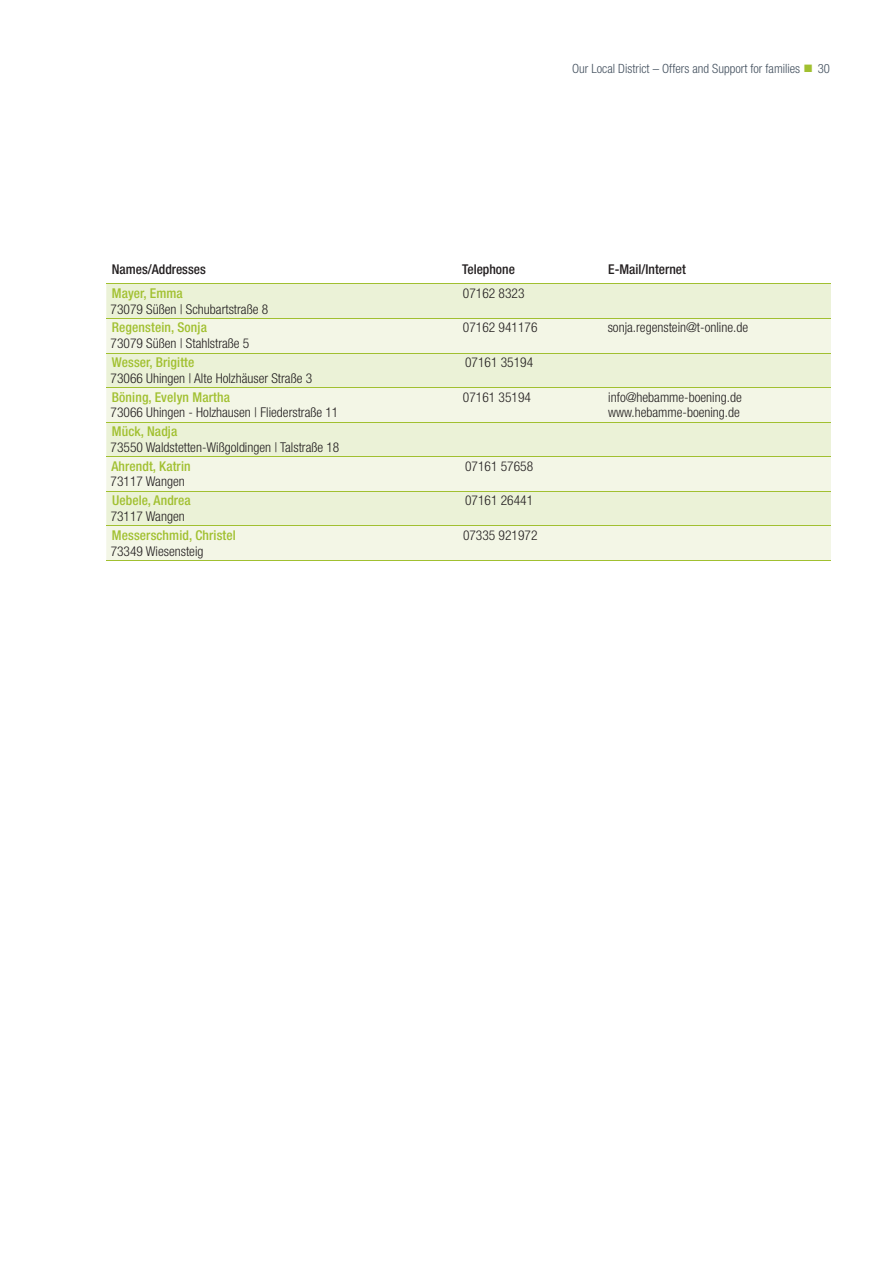
<style>
.page{position:relative;width:893px;height:1263px;background:#fff}
.page>*{position:absolute;margin:0;border:0;box-sizing:border-box;transform-origin:0 0}
.t1{font:300 condensed 13.5px/15.8px "Helvetica Neue LT Std";color:#231f20}
.t2{font:500 condensed 13.5px "Helvetica Neue LT Std";letter-spacing:.01em;color:#a1c030}
.t3{font:500 condensed 13.5px "Helvetica Neue LT Std";color:#231f20}
.t4{font:300 condensed 12.75px "Helvetica Neue LT Std";color:#44515f}
.s1{color:#a1c030}
</style>
<div class="page">
<div style="left:106px;top:285px;width:725px;height:33px;background:#ebf2d7"></div>
<svg style="left:106px;top:319px;width:725px;height:241px;background:#eff4df"></svg>
<hr style="left:106px;top:318px;width:352px;height:1px;background:#a1c030">
<hr style="left:458px;top:318px;width:145px;height:1px;background:#a1c030">
<hr style="left:603px;top:318px;width:228px;height:1px;background:#a1c030">
<hr style="left:106px;top:353px;width:352px;height:1px;background:#a1c030">
<hr style="left:458px;top:353px;width:145px;height:1px;background:#a1c030">
<hr style="left:603px;top:353px;width:228px;height:1px;background:#a1c030">
<hr style="left:106px;top:387px;width:352px;height:1px;background:#a1c030">
<hr style="left:458px;top:387px;width:145px;height:1px;background:#a1c030">
<hr style="left:603px;top:387px;width:228px;height:1px;background:#a1c030">
<hr style="left:106px;top:422px;width:352px;height:1px;background:#a1c030">
<hr style="left:458px;top:422px;width:145px;height:1px;background:#a1c030">
<hr style="left:603px;top:422px;width:228px;height:1px;background:#a1c030">
<hr style="left:106px;top:456px;width:352px;height:1px;background:#a1c030">
<hr style="left:458px;top:456px;width:145px;height:1px;background:#a1c030">
<hr style="left:603px;top:456px;width:228px;height:1px;background:#a1c030">
<hr style="left:106px;top:491px;width:352px;height:1px;background:#a1c030">
<hr style="left:458px;top:491px;width:145px;height:1px;background:#a1c030">
<hr style="left:603px;top:491px;width:228px;height:1px;background:#a1c030">
<hr style="left:106px;top:525px;width:352px;height:1px;background:#a1c030">
<hr style="left:458px;top:525px;width:145px;height:1px;background:#a1c030">
<hr style="left:603px;top:525px;width:228px;height:1px;background:#a1c030">
<hr style="left:106px;top:284px;width:352px;height:1px;background:#a1c030">
<hr style="left:458px;top:284px;width:145px;height:1px;background:#a1c030">
<hr style="left:603px;top:284px;width:228px;height:1px;background:#a1c030">
<hr style="left:106px;top:560px;width:352px;height:1px;background:#a1c030">
<hr style="left:458px;top:560px;width:145px;height:1px;background:#a1c030">
<hr style="left:603px;top:560px;width:228px;height:1px;background:#a1c030">
<p class="t4" style="left:572px;top:61px;width:259px">Our Local District – Offers and Support for families <span class="s1">■</span> 30</p>
<p class="t3" style="left:112px;top:261px;width:95px">Names/Addresses</p>
<p class="t3" style="left:462px;top:261px;width:54px">Telephone</p>
<p class="t3" style="left:608px;top:261px;width:79px">E-mail/internet</p>
<p class="t2" style="left:112px;top:285px;width:72px">mayer, Emma</p>
<p class="t1" style="left:111px;top:301px;width:159px">73079 Süßen | Schubartstraße 8</p>
<p class="t1" style="left:463px;top:285px;width:63px">07162 8323</p>
<p class="t2" style="left:112px;top:320px;width:97px">Regenstein, Sonja</p>
<p class="t1" style="left:111px;top:335px;width:140px">73079 Süßen | Stahlstraße 5</p>
<p class="t1" style="left:463px;top:320px;width:76px">07162 941176</p>
<p class="t1" style="left:608px;top:320px;width:142px">sonja.regenstein@t-online.de</p>
<p class="t2" style="left:112px;top:354px;width:84px">Wesser, Brigitte</p>
<p class="t1" style="left:111px;top:370px;width:203px">73066 Uhingen | Alte Holzhäuser Straße 3</p>
<p class="t1" style="left:465px;top:354px;width:70px">07161 35194</p>
<p class="t2" style="left:112px;top:389px;width:120px">Böning, Evelyn martha</p>
<p class="t1" style="left:111px;top:404px;width:229px">73066 Uhingen - Holzhausen | Fliederstraße 11</p>
<p class="t1" style="left:463px;top:389px;width:70px">07161 35194</p>
<p class="t1" style="left:608px;top:389px;width:135px">info@hebamme-boening.de www.hebamme-boening.de</p>
<p class="t2" style="left:112px;top:423px;width:67px">mück, Nadja</p>
<p class="t1" style="left:111px;top:439px;width:230px">73550 Waldstetten-Wißgoldingen | Talstraße 18</p>
<p class="t2" style="left:111px;top:458px;width:81px">Ahrendt, Katrin</p>
<p class="t1" style="left:111px;top:474px;width:76px">73117 Wangen</p>
<p class="t1" style="left:465px;top:458px;width:70px">07161 57658</p>
<p class="t2" style="left:112px;top:492px;width:80px">uebele, Andrea</p>
<p class="t1" style="left:111px;top:508px;width:76px">73117 Wangen</p>
<p class="t1" style="left:465px;top:492px;width:70px">07161 26441</p>
<p class="t2" style="left:112px;top:527px;width:125px">messerschmid, Christel</p>
<p class="t1" style="left:111px;top:543px;width:94px">73349 Wiesensteig</p>
<p class="t1" style="left:463px;top:527px;width:76px">07335 921972</p>
</div>
